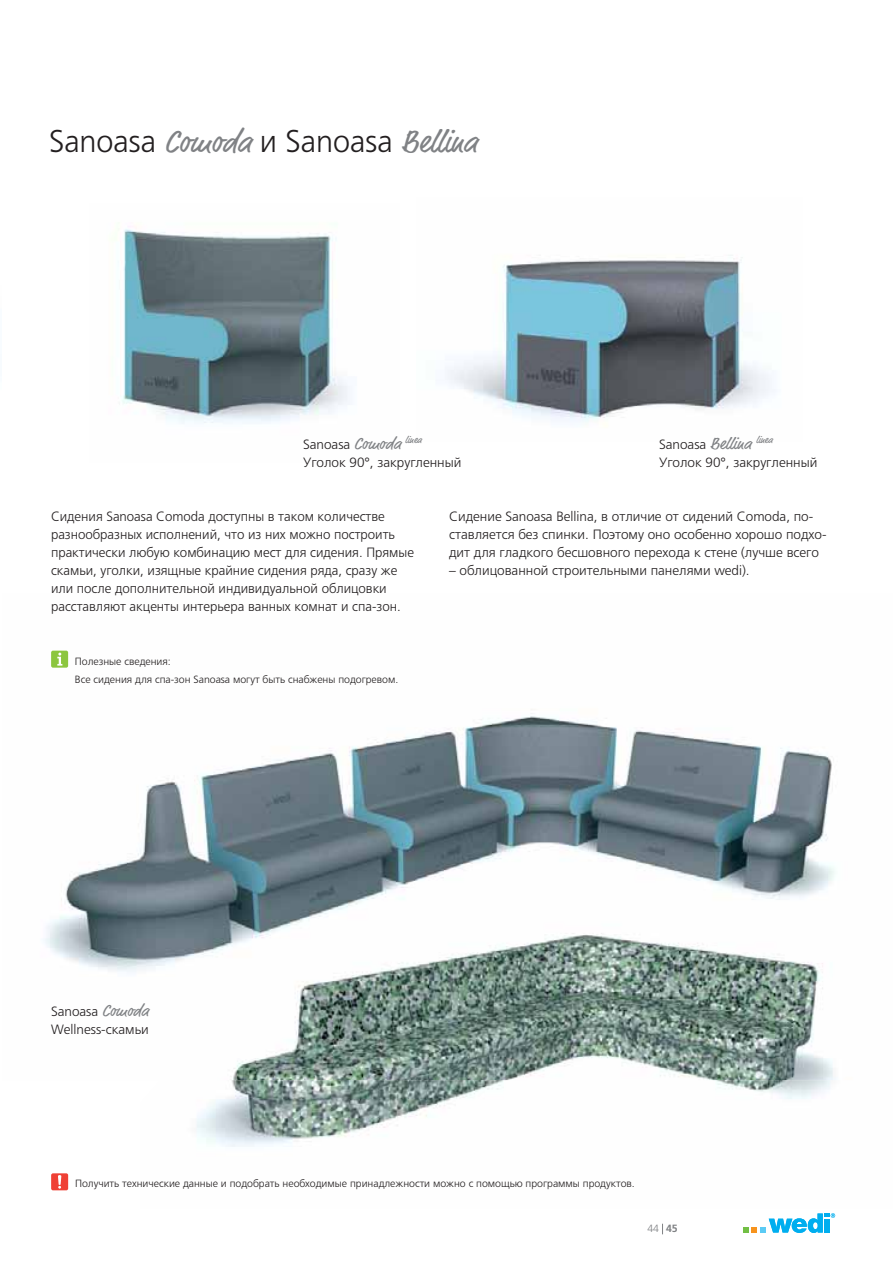
<style>
.page{position:relative;width:893px;height:1263px;background:#fff}
.page>*{position:absolute;margin:0;border:0;box-sizing:border-box;transform-origin:0 0}
.t1{font:300 31.5px "Frutiger LTCYR";color:#231f20}
.t2{font:300 13.5px/18px "Frutiger LTCYR";color:#231f20}
.t3{font:300 10.5px/18px "Frutiger LTCYR";color:#231f20}
.t4{font:300 10.5px "Frutiger LT Com";color:#808285}
.s1{font-family:"Market";font-weight:400;color:#808285}
.s2{font-family:"Market";font-weight:400;font-size:16.5px;color:#808285}
.s3{font-weight:700}
</style>
<div class="page">
<img style="left:44px;top:650px;width:791px;height:322px">
<svg style="left:743px;top:1213px;width:92px;height:20px"></svg>
<img style="left:196px;top:1080px;width:635px;height:67px">
<img style="left:160px;top:904px;width:676px;height:176px">
<img style="left:122px;top:226px;width:228px;height:198px">
<img style="left:445px;top:255px;width:330px;height:171px">
<div style="left:51px;top:1173px;width:17px;height:17px;background:#ef4035;border-radius:2px"></div>
<svg style="left:58px;top:1175px;width:3px;height:14px"></svg>
<div style="left:51px;top:651px;width:17px;height:17px;background:#8cc63f;border-radius:2px"></div>
<svg style="left:57px;top:653px;width:5px;height:13px"></svg>
<h1 class="t1" style="left:49px;top:129px;width:430px">Sanoasa <span class="s1">Comoda</span> и Sanoasa <span class="s1">Bellina</span></h1>
<p class="t2" style="left:303px;top:437px;width:160px">Sanoasa <span class="s2">Comoda</span> <sup>linea<br></sup>Уголок 90°, закругленный</p>
<p class="t2" style="left:659px;top:437px;width:160px">Sanoasa <span class="s2">Bellina</span> <sup>linea<br></sup>Уголок 90°, закругленный</p>
<p class="t2" style="left:51px;top:509px;width:364px">Сидения Sanoasa Comoda доступны в таком количестве разнообразных исполнений, что из них можно построить практически любую комбинацию мест для сидения. Прямые скамьи, уголки, изящные крайние сидения ряда, сразу же или после дополнительной индивидуальной облицовки расставляют акценты интерьера ванных комнат и спа-зон.</p>
<p class="t2" style="left:449px;top:509px;width:379px">Сидение Sanoasa Bellina, в отличие от сидений Comoda, по&shy;ставляется без спинки. Поэтому оно особенно хорошо подхо&shy;дит для гладкого бесшовного перехода к стене (лучше всего</p>
<p class="t2" style="left:449px;top:563px;width:302px">– облицованной строительными панелями wedi).</p>
<p class="t3" style="left:75px;top:653px;width:325px">Полезные сведения:<br>Все сидения для спа-зон Sanoasa могут быть снабжены подогревом.</p>
<p class="t2" style="left:51px;top:1004px;width:100px">Sanoasa <span class="s2">Comoda<br></span>Wellness-скамьи</p>
<p class="t3" style="left:75px;top:1175px;width:561px">Получить технические данные и подобрать необходимые принадлежности можно с помощью программы продуктов.</p>
<p class="t4" style="left:647px;top:1222px;width:32px">44 <span class="s3">45</span></p>
</div>
